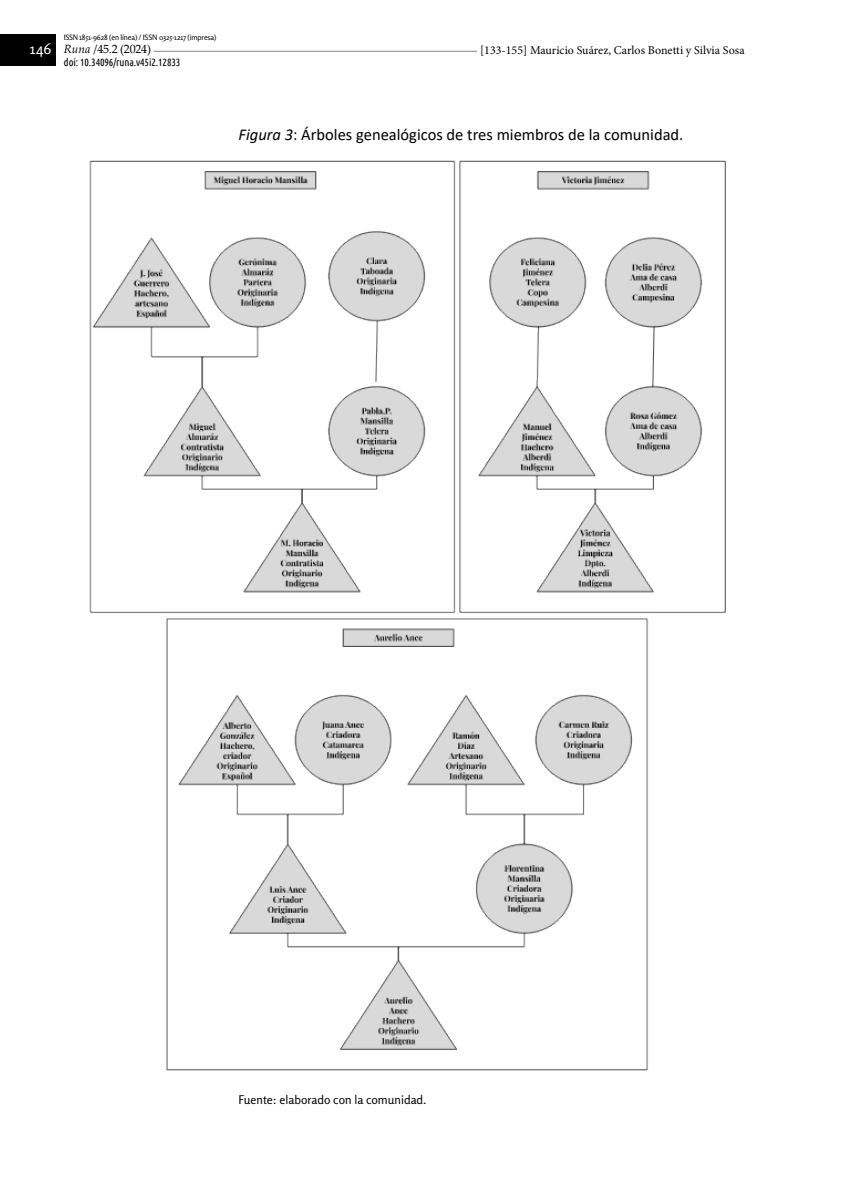
<style>
.page{position:relative;width:851px;height:1191px;background:#fff}
.page>*{position:absolute;margin:0;border:0;box-sizing:border-box;transform-origin:0 0}
.t1{font:16.5px "Calibri";color:#000}
.t2{font:15px "Rosario";color:#fff}
.t3{font:12px "Minion Pro";color:#000}
.t4{font:12px "Rosario";color:#000}
.t5{font:12px "Palatino Linotype";letter-spacing:-.02em;color:#000}
.t6{font:10.5px "Ubuntu Condensed";letter-spacing:-.01em;color:#000}
.t7{font:7.5px "Rosario";letter-spacing:-.02em;color:#000}
.s1{font-style:italic}
</style>
<div class="page">
<hr style="left:109px;top:51px;width:624px;height:1px;background:#878787">
<div style="left:64px;top:43px;width:89px;height:15px;background:#fff"></div>
<div style="left:0;top:34px;width:55px;height:32px;background:#000"></div>
<div style="left:477px;top:43px;width:267px;height:15px;background:#fff"></div>
<img style="left:89px;top:160px;width:637px;height:911px">
<p class="t7" style="left:64px;top:33px;width:154px">ISSN 1851-9628 (en línea) / ISSN 0325-1217 (impresa)</p>
<p class="t5" style="left:64px;top:41px;width:89px"><span class="s1">Runa</span> /45.2 (2024)</p>
<p class="t6" style="left:64px;top:56px;width:118px">doi: 10.34096/runa.v45i2.12833</p>
<p class="t2" style="left:30px;top:40px;width:23px">146</p>
<p class="t3" style="left:480px;top:42px;width:266px">[133-155] Mauricio Suárez, Carlos Bonetti y Silvia Sosa</p>
<p class="t1" style="left:238px;top:123px;width:446px"><span class="s1">Figura 3</span>: Árboles genealógicos de tres miembros de la comunidad.</p>
<p class="t4" style="left:238px;top:1093px;width:189px">Fuente: elaborado con la comunidad.</p>
</div>
